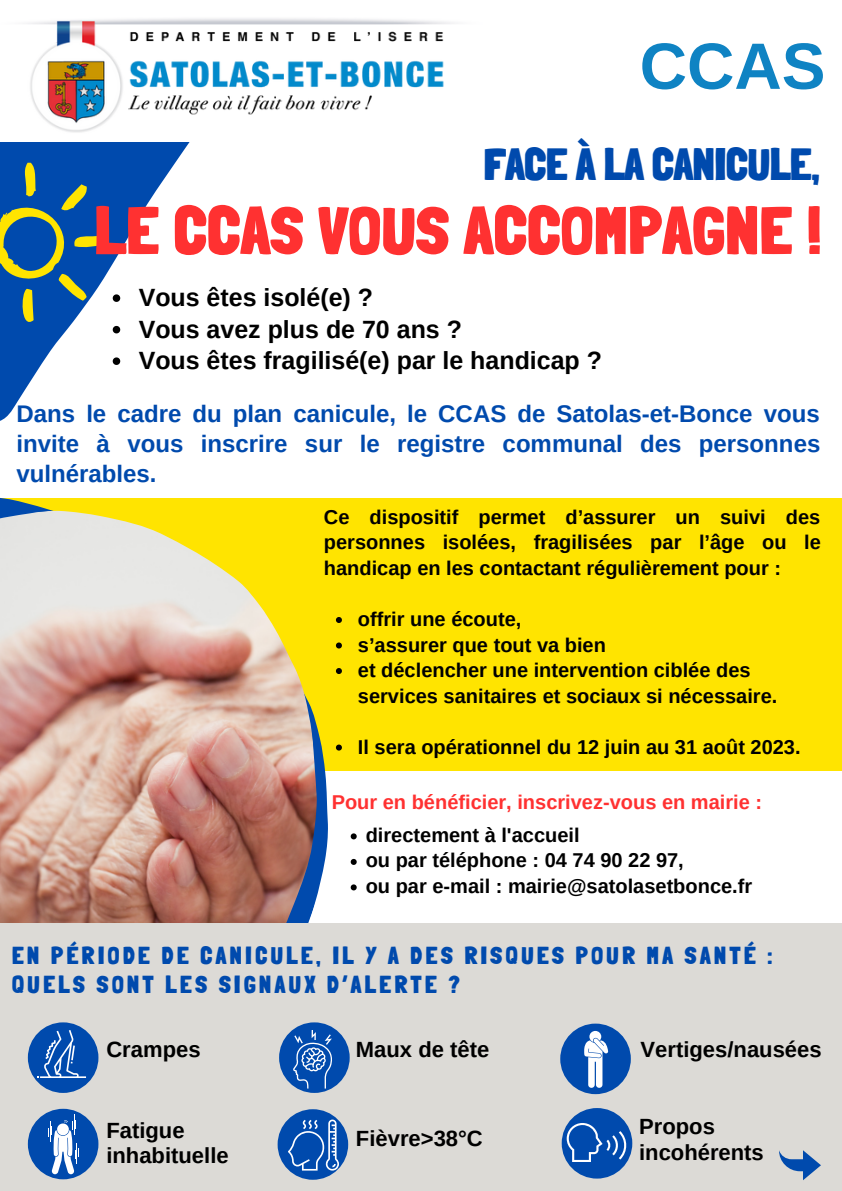
<style>
.page{position:relative;width:842px;height:1191px;background:#fff}
.page>*{position:absolute;margin:0;border:0;box-sizing:border-box;transform-origin:0 0}
.t1{font:900 66.8px "Londrina Solid";letter-spacing:.015em;color:#ff3131}
.t2{font:700 65.6px "Arimo";color:#0f83c3}
.t3{font:900 44px "Londrina Solid";color:#004aad}
.t4{font:700 25px "Arimo";color:#000}
.t5{font:700 24px/30px "Arimo";color:#004aad;text-align:justify}
.t6{font:900 24px "Londrina Solid";letter-spacing:.15em;color:#004aad}
.t7{font:700 22px/25.6px "Arimo";color:#000}
.t8{font:700 20px/25.6px "Arimo";color:#000}
.t9{font:700 20px "Arimo";color:#ff3131}
</style>
<div class="page">
<div style="left:0;top:498px;width:842px;height:272px;background:#ffe400"></div>
<img style="left:0;top:527px;width:317px;height:396px">
<div style="left:0;top:923px;width:842px;height:268px;background:#dcdad6"></div>
<svg style="left:0;top:142px;width:190px;height:385px"></svg>
<img style="left:27px;top:18px;width:427px;height:115px">
<svg style="left:0;top:163px;width:107px;height:168px;background:#3a6e95"></svg>
<div style="left:28px;top:1109px;width:70px;height:70px;background:#004aad;border-radius:50%"></div>
<div style="left:279px;top:1022px;width:70px;height:71px;background:#004aad;border-radius:50%"></div>
<div style="left:277px;top:1109px;width:71px;height:71px;background:#004aad;border-radius:50%"></div>
<div style="left:560px;top:1024px;width:70px;height:70px;background:#004aad;border-radius:50%"></div>
<svg style="left:288px;top:1120px;width:51px;height:51px"></svg>
<svg style="left:293px;top:1030px;width:42px;height:59px"></svg>
<div style="left:28px;top:1022px;width:70px;height:71px;background:#004aad;border-radius:50%"></div>
<svg style="left:37px;top:1030px;width:49px;height:48px"></svg>
<svg style="left:48px;top:1114px;width:31px;height:60px"></svg>
<svg style="left:584px;top:1031px;width:24px;height:57px"></svg>
<div style="left:561px;top:1108px;width:71px;height:71px;background:#004aad;border-radius:50%"></div>
<svg style="left:566px;top:1123px;width:62px;height:39px"></svg>
<svg style="left:779px;top:1151px;width:42px;height:29px"></svg>
<svg style="left:336px;top:617px;width:6px;height:6px"></svg>
<svg style="left:336px;top:643px;width:6px;height:6px"></svg>
<svg style="left:336px;top:668px;width:6px;height:6px"></svg>
<svg style="left:336px;top:745px;width:6px;height:6px"></svg>
<svg style="left:350px;top:833px;width:7px;height:6px"></svg>
<svg style="left:350px;top:859px;width:7px;height:6px"></svg>
<svg style="left:350px;top:884px;width:7px;height:6px"></svg>
<svg style="left:113px;top:294px;width:7px;height:8px"></svg>
<svg style="left:113px;top:326px;width:7px;height:7px"></svg>
<svg style="left:113px;top:357px;width:7px;height:8px"></svg>
<p class="t2" style="left:639px;top:29px;width:187px">CCAS</p>
<p class="t3" style="left:483px;top:139px;width:337px">FACE À LA CANICULE,</p>
<p class="t1" style="left:95px;top:191px;width:728px">LE CCAS VOUS ACCOMPAGNE !</p>
<p class="t4" style="left:139px;top:284px;width:236px">Vous êtes isolé(e) ?</p>
<p class="t4" style="left:139px;top:315px;width:325px">Vous avez plus de 70 ans ?</p>
<p class="t4" style="left:139px;top:347px;width:465px">Vous êtes fragilisé(e) par le handicap ?</p>
<p class="t5" style="left:17px;top:399px;width:805px">Dans le cadre du plan canicule, le CCAS de Satolas-et-Bonce vous invite à vous inscrire sur le registre communal des personnes vulnérables.</p>
<p class="t8" style="left:324px;top:504px;width:498px;text-align:justify">Ce dispositif permet d’assurer un suivi des personnes isolées, fragilisées par l’âge ou le handicap en les contactant régulièrement pour :</p>
<p class="t8" style="left:358px;top:606px;width:165px">offrir une écoute,</p>
<p class="t8" style="left:358px;top:632px;width:249px">s’assurer que tout va bien</p>
<p class="t8" style="left:358px;top:657px;width:421px">et déclencher une intervention ciblée des services sanitaires et sociaux si nécessaire.</p>
<p class="t8" style="left:358px;top:734px;width:444px">Il sera opérationnel du 12 juin au 31 août 2023.</p>
<p class="t9" style="left:331px;top:791px;width:432px">Pour en bénéficier, inscrivez-vous en mairie :</p>
<p class="t8" style="left:365px;top:822px;width:215px">directement à l'accueil</p>
<p class="t8" style="left:365px;top:848px;width:319px">ou par téléphone : 04 74 90 22 97,</p>
<p class="t8" style="left:365px;top:873px;width:388px">ou par e-mail : mairie@satolasetbonce.fr</p>
<p class="t6" style="left:12px;top:941px;width:762px">EN PÉRIODE DE CANICULE, IL Y A DES RISQUES POUR MA SANTÉ :</p>
<p class="t6" style="left:12px;top:970px;width:449px">QUELS SONT LES SIGNAUX D’ALERTE ?</p>
<p class="t7" style="left:106px;top:1036px;width:96px">Crampes</p>
<p class="t7" style="left:356px;top:1036px;width:135px">Maux de tête</p>
<p class="t7" style="left:106px;top:1117px;width:124px">Fatigue inhabituelle</p>
<p class="t7" style="left:356px;top:1126px;width:128px">Fièvre&gt;38°C</p>
<p class="t7" style="left:640px;top:1036px;width:182px">Vertiges/nausées</p>
<p class="t7" style="left:639px;top:1114px;width:126px">Propos incohérents</p>
</div>
